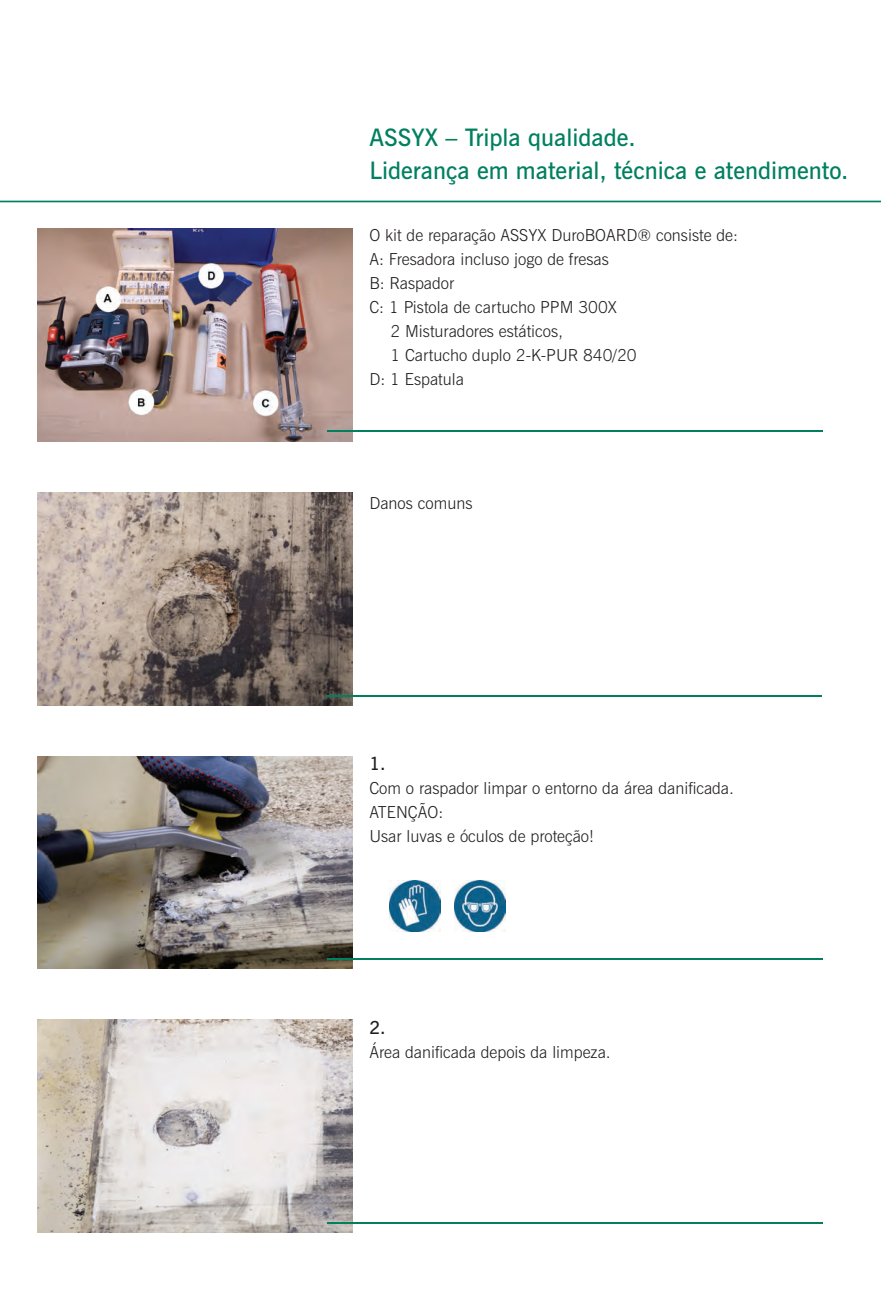
<style>
.page{position:relative;width:881px;height:1311px;background:#fff}
.page>*{position:absolute;margin:0;border:0;box-sizing:border-box;transform-origin:0 0}
.t1{font:600 24px/33px "News Gothic BT";color:#00805f}
.t2{font:600 18px "News Gothic BT";color:#231f20}
.t3{font:300 16.5px/24px "News Gothic BT";color:#231f20}
</style>
<div class="page">
<svg style="left:0;top:200px;width:880px;height:2px;background:#50a891"></svg>
<img style="left:37px;top:228px;width:315px;height:213px">
<img style="left:37px;top:492px;width:315px;height:213px">
<img style="left:37px;top:756px;width:315px;height:212px">
<img style="left:37px;top:1019px;width:315px;height:213px">
<img style="left:454px;top:880px;width:51px;height:51px">
<img style="left:389px;top:880px;width:51px;height:51px">
<hr style="left:327px;top:430px;width:495px;height:2px;background:#00805f">
<hr style="left:326px;top:695px;width:495px;height:1px;background:#00805f">
<hr style="left:327px;top:957px;width:495px;height:2px;background:#00805f">
<hr style="left:327px;top:1221px;width:495px;height:2px;background:#00805f">
<h1 class="t1" style="left:369px;top:120px;width:480px">ASSYX – Tripla qualidade.<br>Liderança em material, técnica e atendimento.</h1>
<p class="t3" style="left:369px;top:223px;width:370px">O kit de reparação ASSYX DuroBOARD® consiste de:</p>
<p class="t3" style="left:369px;top:247px;width:241px">A: Fresadora incluso jogo de fresas</p>
<p class="t3" style="left:369px;top:271px;width:86px">B: Raspador</p>
<p class="t3" style="left:369px;top:295px;width:249px">C: 1 Pistola de cartucho PPM 300X</p>
<p class="t3" style="left:390px;top:319px;width:174px">2 Misturadores estáticos,</p>
<p class="t3" style="left:390px;top:343px;width:248px">1 Cartucho duplo 2-K-PUR 840/20</p>
<p class="t3" style="left:369px;top:367px;width:96px">D: 1 Espatula</p>
<p class="t3" style="left:369px;top:491px;width:105px">Danos comuns</p>
<p class="t2" style="left:369px;top:752px;width:18px">1.</p>
<p class="t3" style="left:369px;top:775px;width:366px">Com o raspador limpar o entorno da área danificada.<br>ATENÇÃO:<br>Usar luvas e óculos de proteção!</p>
<p class="t2" style="left:369px;top:1016px;width:18px">2.</p>
<p class="t3" style="left:369px;top:1039px;width:243px">Área danificada depois da limpeza.</p>
</div>
